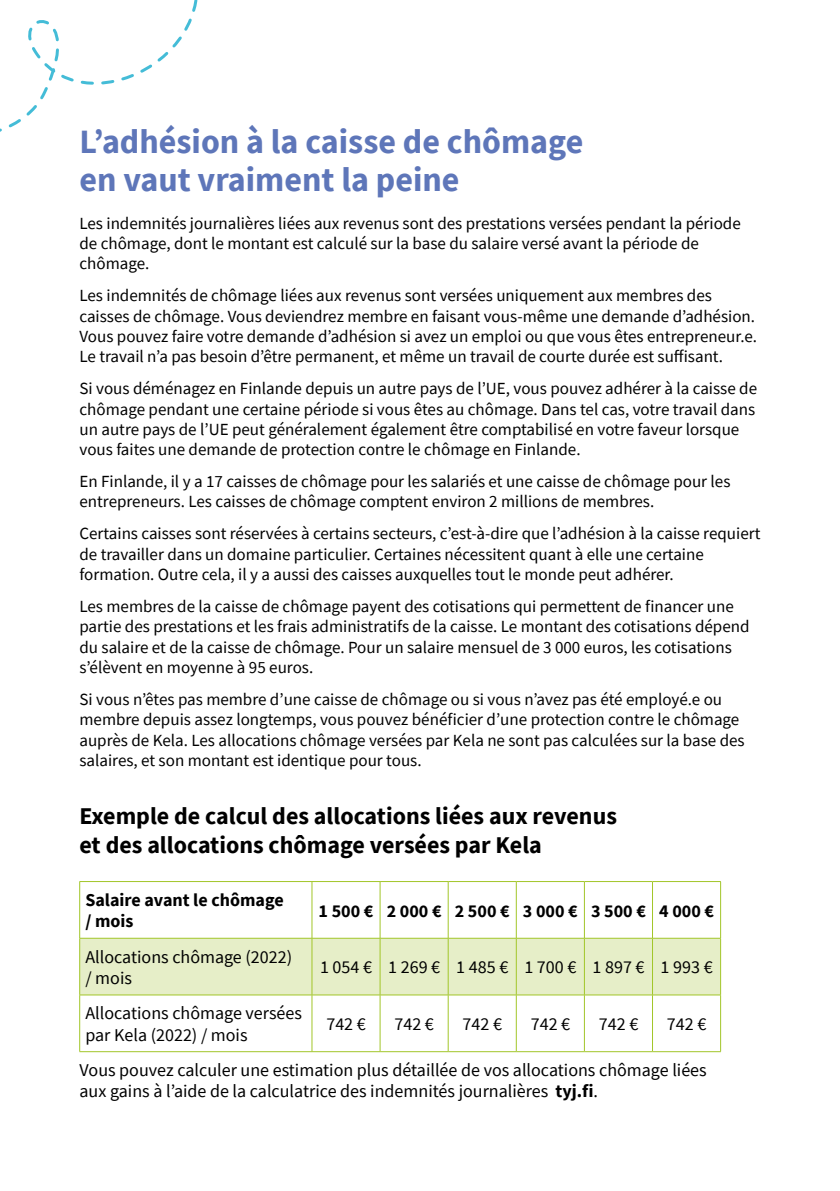
<style>
.page{position:relative;width:840px;height:1191px;background:#fff}
.page>*{position:absolute;margin:0;border:0;box-sizing:border-box;transform-origin:0 0}
.t1{font:700 34px/38px "Source Sans Pro";color:#5e76b9}
.t2{font:700 24px/28.8px "Source Sans Pro";color:#000}
.t3{font:18px/21.6px "Source Sans Pro";color:#000}
.t4{font:700 18px/21.6px "Source Sans Pro";color:#000}
.t5{font:17px/20.4px "Source Sans Pro";color:#000}
.s1{font-weight:700}
</style>
<div class="page">
<svg style="left:0;top:0;width:198px;height:132px"></svg>
<div style="left:80px;top:939px;width:639px;height:55px;background:#e6eec8"></div>
<hr style="left:79px;top:881px;width:233px;height:1px;background:#a2c629">
<hr style="left:79px;top:881px;width:1px;height:57px;background:#a2c629">
<hr style="left:312px;top:881px;width:68px;height:1px;background:#a2c629">
<hr style="left:311px;top:881px;width:1px;height:57px;background:#a2c629">
<hr style="left:380px;top:881px;width:68px;height:1px;background:#a2c629">
<hr style="left:379px;top:881px;width:1px;height:57px;background:#a2c629">
<hr style="left:448px;top:881px;width:68px;height:1px;background:#a2c629">
<hr style="left:447px;top:881px;width:1px;height:57px;background:#a2c629">
<hr style="left:516px;top:881px;width:68px;height:1px;background:#a2c629">
<hr style="left:515px;top:881px;width:1px;height:57px;background:#a2c629">
<hr style="left:584px;top:881px;width:68px;height:1px;background:#a2c629">
<hr style="left:583px;top:881px;width:1px;height:57px;background:#a2c629">
<hr style="left:652px;top:881px;width:68px;height:1px;background:#a2c629">
<hr style="left:651px;top:881px;width:1px;height:57px;background:#a2c629">
<hr style="left:719px;top:881px;width:1px;height:57px;background:#a2c629">
<hr style="left:79px;top:938px;width:233px;height:1px;background:#a2c629">
<hr style="left:79px;top:938px;width:1px;height:56px;background:#a2c629">
<hr style="left:312px;top:938px;width:68px;height:1px;background:#a2c629">
<hr style="left:311px;top:938px;width:1px;height:56px;background:#a2c629">
<hr style="left:380px;top:938px;width:68px;height:1px;background:#a2c629">
<hr style="left:379px;top:938px;width:1px;height:56px;background:#a2c629">
<hr style="left:448px;top:938px;width:68px;height:1px;background:#a2c629">
<hr style="left:447px;top:938px;width:1px;height:56px;background:#a2c629">
<hr style="left:516px;top:938px;width:68px;height:1px;background:#a2c629">
<hr style="left:515px;top:938px;width:1px;height:56px;background:#a2c629">
<hr style="left:584px;top:938px;width:68px;height:1px;background:#a2c629">
<hr style="left:583px;top:938px;width:1px;height:56px;background:#a2c629">
<hr style="left:652px;top:938px;width:68px;height:1px;background:#a2c629">
<hr style="left:651px;top:938px;width:1px;height:56px;background:#a2c629">
<hr style="left:719px;top:938px;width:1px;height:56px;background:#a2c629">
<hr style="left:79px;top:994px;width:233px;height:1px;background:#a2c629">
<hr style="left:79px;top:995px;width:1px;height:56px;background:#a2c629">
<hr style="left:312px;top:994px;width:68px;height:1px;background:#a2c629">
<hr style="left:311px;top:995px;width:1px;height:56px;background:#a2c629">
<hr style="left:380px;top:994px;width:68px;height:1px;background:#a2c629">
<hr style="left:379px;top:995px;width:1px;height:56px;background:#a2c629">
<hr style="left:448px;top:994px;width:68px;height:1px;background:#a2c629">
<hr style="left:447px;top:995px;width:1px;height:56px;background:#a2c629">
<hr style="left:516px;top:994px;width:68px;height:1px;background:#a2c629">
<hr style="left:515px;top:995px;width:1px;height:56px;background:#a2c629">
<hr style="left:584px;top:994px;width:68px;height:1px;background:#a2c629">
<hr style="left:583px;top:995px;width:1px;height:56px;background:#a2c629">
<hr style="left:652px;top:994px;width:68px;height:1px;background:#a2c629">
<hr style="left:651px;top:995px;width:1px;height:56px;background:#a2c629">
<hr style="left:719px;top:995px;width:1px;height:56px;background:#a2c629">
<hr style="left:79px;top:1051px;width:233px;height:1px;background:#a2c629">
<hr style="left:312px;top:1051px;width:68px;height:1px;background:#a2c629">
<hr style="left:380px;top:1051px;width:68px;height:1px;background:#a2c629">
<hr style="left:448px;top:1051px;width:68px;height:1px;background:#a2c629">
<hr style="left:516px;top:1051px;width:68px;height:1px;background:#a2c629">
<hr style="left:584px;top:1051px;width:68px;height:1px;background:#a2c629">
<hr style="left:652px;top:1051px;width:68px;height:1px;background:#a2c629">
<h1 class="t1" style="left:79px;top:122px;width:505px">L’adhésion à la caisse de chômage en vaut vraiment la peine</h1>
<p class="t5" style="left:79px;top:213px;width:662px">Les indemnités journalières liées aux revenus sont des prestations versées pendant la période de chômage, dont le montant est calculé sur la base du salaire versé avant la période de chômage.</p>
<p class="t5" style="left:79px;top:285px;width:678px">Les indemnités de chômage liées aux revenus sont versées uniquement aux membres des caisses de chômage. Vous deviendrez membre en faisant vous-même une demande d’adhésion.<br>Vous pouvez faire votre demande d’adhésion si avez un emploi ou que vous êtes entrepreneur.e.<br>Le travail n’a pas besoin d’être permanent, et même un travail de courte durée est suffisant.</p>
<p class="t5" style="left:79px;top:378px;width:678px">Si vous déménagez en Finlande depuis un autre pays de l’UE, vous pouvez adhérer à la caisse de chômage pendant une certaine période si vous êtes au chômage. Dans tel cas, votre travail dans un autre pays de l’UE peut généralement également être comptabilisé en votre faveur lorsque vous faites une demande de protection contre le chômage en Finlande.</p>
<p class="t5" style="left:79px;top:471px;width:652px">En Finlande, il y a 17 caisses de chômage pour les salariés et une caisse de chômage pour les entrepreneurs. Les caisses de chômage comptent environ 2 millions de membres.</p>
<p class="t5" style="left:79px;top:523px;width:682px">Certains caisses sont réservées à certains secteurs, c’est-à-dire que l’adhésion à la caisse requiert de travailler dans un domaine particulier. Certaines nécessitent quant à elle une certaine formation. Outre cela, il y a aussi des caisses auxquelles tout le monde peut adhérer.</p>
<p class="t5" style="left:79px;top:596px;width:671px">Les membres de la caisse de chômage payent des cotisations qui permettent de financer une partie des prestations et les frais administratifs de la caisse. Le montant des cotisations dépend du salaire et de la caisse de chômage. Pour un salaire mensuel de 3 000 euros, les cotisations s’élèvent en moyenne à 95 euros.</p>
<p class="t5" style="left:79px;top:689px;width:666px">Si vous n’êtes pas membre d’une caisse de chômage ou si vous n’avez pas été employé.e ou membre depuis assez longtemps, vous pouvez bénéficier d’une protection contre le chômage auprès de Kela. Les allocations chômage versées par Kela ne sont pas calculées sur la base des salaires, et son montant est identique pour tous.</p>
<h2 class="t2" style="left:79px;top:801px;width:538px">Exemple de calcul des allocations liées aux revenus et des allocations chômage versées par Kela</h2>
<p class="t4" style="left:85px;top:888px;width:200px">Salaire avant le chômage / mois</p>
<p class="t4" style="left:318px;top:899px;width:396px">1 500 € 2 000 € 2 500 € 3 000 € 3 500 € 4 000 €</p>
<p class="t3" style="left:85px;top:945px;width:208px">Allocations chômage (2022) / mois</p>
<p class="t3" style="left:320px;top:956px;width:394px">1 054 € 1 269 € 1 485 € 1 700 € 1 897 € 1 993 €</p>
<p class="t3" style="left:85px;top:1002px;width:218px">Allocations chômage versées par Kela (2022) / mois</p>
<p class="t3" style="left:326px;top:1013px;width:41px">742 €</p>
<p class="t3" style="left:394px;top:1013px;width:41px">742 €</p>
<p class="t3" style="left:462px;top:1013px;width:41px">742 €</p>
<p class="t3" style="left:530px;top:1013px;width:41px">742 €</p>
<p class="t3" style="left:598px;top:1013px;width:41px">742 €</p>
<p class="t3" style="left:666px;top:1013px;width:41px">742 €</p>
<p class="t3" style="left:79px;top:1059px;width:628px">Vous pouvez calculer une estimation plus détaillée de vos allocations chômage liées aux gains à l’aide de la calculatrice des indemnités journalières <span class="s1">tyj.fi</span>.</p>
</div>
